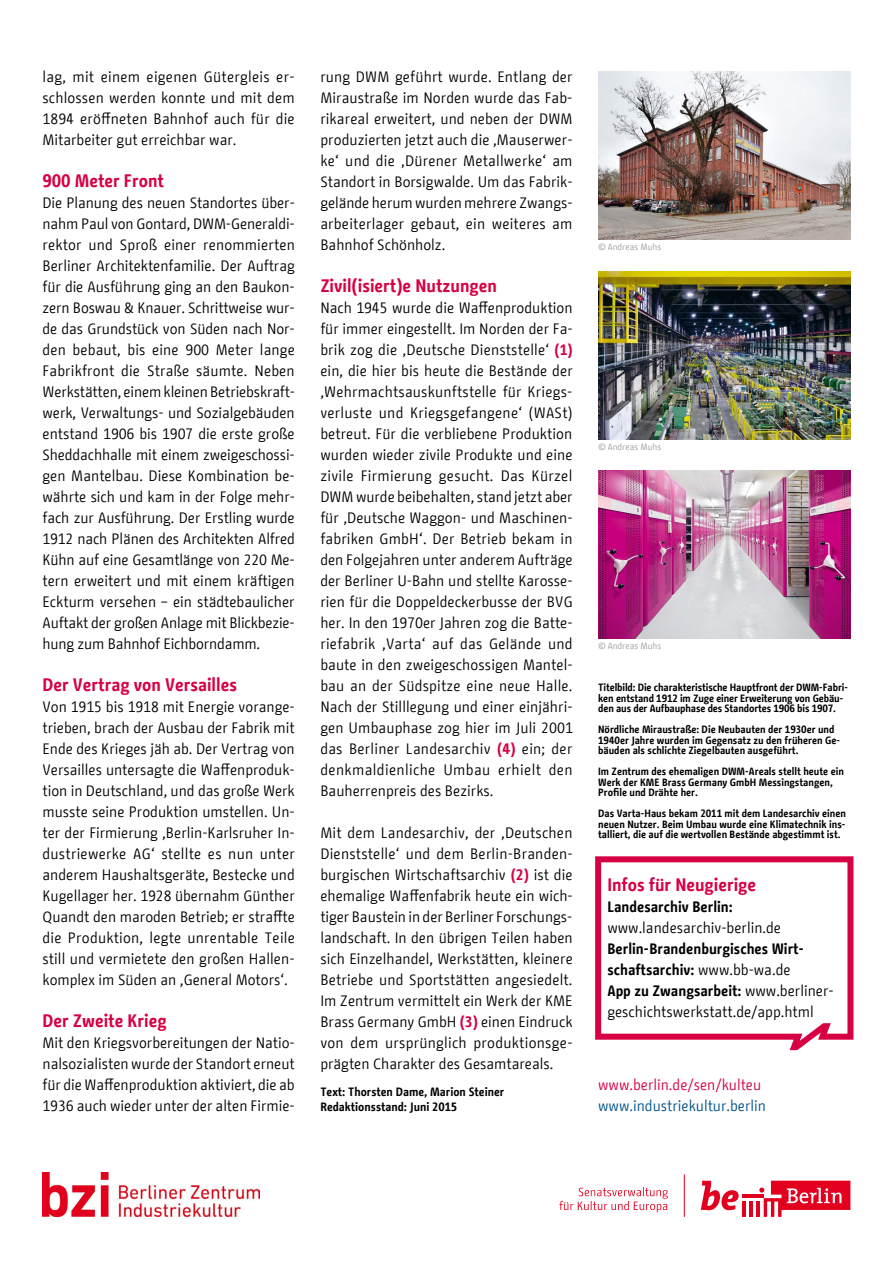
<style>
.page{position:relative;width:893px;height:1263px;background:#fff}
.page>*{position:absolute;margin:0;border:0;box-sizing:border-box;transform-origin:0 0}
.t1{font:700 18px "BMF Change";color:#d60042}
.t2{font:15px/21px "BMF Change";color:#000;text-align:justify}
.t3{font:700 15px/21px "BMF Change";color:#000}
.t4{font:15px "BMF Change";color:#00538a}
.t5{font:15px "BMF Change";color:#d60042}
.t6{font:700 12px/15px "BMF Change";color:#000}
.t7{font:700 10.5px/10.5px "BMF Change";color:#000}
.t8{font:9px "BMF Change";color:#9c9d9d}
.s1{font-weight:700;color:#d60042}
.s2{font-weight:400}
</style>
<div class="page">
<svg style="left:595px;top:856px;width:259px;height:195px"></svg>
<img style="left:598px;top:471px;width:252px;height:168px">
<img style="left:598px;top:72px;width:252px;height:168px">
<img style="left:598px;top:271px;width:252px;height:168px">
<svg style="left:701px;top:1181px;width:38px;height:29px"></svg>
<hr style="left:742px;top:1201px;width:3px;height:16px;background:#e3001f">
<hr style="left:749px;top:1201px;width:4px;height:16px;background:#e3001f">
<hr style="left:756px;top:1201px;width:4px;height:16px;background:#e3001f">
<hr style="left:742px;top:1194px;width:22px;height:4px;background:#e3001f">
<svg style="left:759px;top:1181px;width:91px;height:36px"></svg>
<hr style="left:684px;top:1174px;width:1px;height:43px;background:#e3001f">
<svg style="left:559px;top:1187px;width:109px;height:25px"></svg>
<img style="left:43px;top:1172px;width:216px;height:44px">
<p class="t2" style="left:43px;top:67px;width:254px">lag, mit einem eigenen Gütergleis er&shy;schlossen werden konnte und mit dem 1894 eröffneten Bahnhof auch für die Mitarbeiter gut erreichbar war.</p>
<p class="t1" style="left:43px;top:168px;width:123px">900 Meter Front</p>
<p class="t2" style="left:43px;top:193px;width:254px">Die Planung des neuen Standortes über&shy;nahm Paul von Gontard, DWM-Generaldi&shy;rektor und Sproß einer renommierten Berliner Architektenfamilie. Der Auftrag für die Ausführung ging an den Baukon&shy;zern Boswau &amp; Knauer. Schrittweise wur&shy;de das Grundstück von Süden nach Nor&shy;den bebaut, bis eine 900 Meter lange Fabrikfront die Straße säumte. Neben Werkstätten, einem kleinen Betriebskraft&shy;werk, Verwaltungs- und Sozialgebäuden entstand 1906 bis 1907 die erste große Sheddachhalle mit einem zweigeschossi&shy;gen Mantelbau. Diese Kombination be&shy;währte sich und kam in der Folge mehr&shy;fach zur Ausführung. Der Erstling wurde 1912 nach Plänen des Architekten Alfred Kühn auf eine Gesamtlänge von 220 Me&shy;tern erweitert und mit einem kräftigen Eckturm versehen – ein städtebaulicher Auftakt der großen Anlage mit Blickbezie&shy;hung zum Bahnhof Eichborndamm.</p>
<p class="t1" style="left:43px;top:672px;width:196px">Der Vertrag von Versailles</p>
<p class="t2" style="left:43px;top:697px;width:254px">Von 1915 bis 1918 mit Energie vorange&shy;trieben, brach der Ausbau der Fabrik mit Ende des Krieges jäh ab. Der Vertrag von Versailles untersagte die Waffenproduk&shy;tion in Deutschland, und das große Werk musste seine Produktion umstellen. Un&shy;ter der Firmierung ‚Berlin-Karlsruher In&shy;dustriewerke AG‘ stellte es nun unter anderem Haushaltsgeräte, Bestecke und Kugellager her. 1928 übernahm Günther Quandt den maroden Betrieb; er straffte die Produktion, legte unrentable Teile still und vermietete den großen Hallen&shy;komplex im Süden an ‚General Motors‘.</p>
<p class="t1" style="left:43px;top:1008px;width:126px">Der Zweite Krieg</p>
<p class="t2" style="left:43px;top:1033px;width:254px">Mit den Kriegsvorbereitungen der Natio&shy;nalsozialisten wurde der Standort erneut für die Waffenproduktion aktiviert, die ab 1936 auch wieder unter der alten Firmie-</p>
<p class="t2" style="left:320px;top:67px;width:254px">rung DWM geführt wurde. Entlang der Miraustraße im Norden wurde das Fab&shy;rikareal erweitert, und neben der DWM produzierten jetzt auch die ‚Mauserwer&shy;ke‘ und die ‚Dürener Metallwerke‘ am Standort in Borsigwalde. Um das Fabrik&shy;gelände herum wurden mehrere Zwangs&shy;arbeiterlager gebaut, ein weiteres am Bahnhof Schönholz.</p>
<p class="t1" style="left:320px;top:273px;width:178px">Zivil(isiert)e Nutzungen</p>
<p class="t2" style="left:320px;top:298px;width:254px">Nach 1945 wurde die Waffenproduktion für immer eingestellt. Im Norden der Fa&shy;brik zog die ‚Deutsche Dienststelle‘ <span class="s1">(1) </span>ein, die hier bis heute die Bestände der ‚Wehrmachtsauskunftstelle für Kriegs&shy;verluste und Kriegsgefangene‘ (WASt) betreut. Für die verbliebene Produktion wurden wieder zivile Produkte und eine zivile Firmierung gesucht. Das Kürzel DWM wurde beibehalten, stand jetzt aber für ‚Deutsche Waggon- und Maschinen&shy;fabriken GmbH‘. Der Betrieb bekam in den Folgejahren unter anderem Aufträge der Berliner U-Bahn und stellte Karosse&shy;rien für die Doppeldeckerbusse der BVG her. In den 1970er Jahren zog die Batte&shy;riefabrik ‚Varta‘ auf das Gelände und baute in den zweigeschossigen Mantel&shy;bau an der Südspitze eine neue Halle.<br>Nach der Stilllegung und einer einjähri&shy;gen Umbauphase zog hier im Juli 2001 das Berliner Landesarchiv <span class="s1">(4)</span> ein; der denkmaldienliche Umbau erhielt den Bauherrenpreis des Bezirks.</p>
<p class="t2" style="left:320px;top:823px;width:254px">Mit dem Landesarchiv, der ‚Deutschen Dienststelle‘ und dem Berlin-Branden&shy;burgischen Wirtschaftsarchiv <span class="s1">(2)</span> ist die ehemalige Waffenfabrik heute ein wich&shy;tiger Baustein in der Berliner Forschungs&shy;landschaft. In den übrigen Teilen haben sich Einzelhandel, Werkstätten, kleinere Betriebe und Sportstätten angesiedelt.<br>Im Zentrum vermittelt ein Werk der KME Brass Germany GmbH <span class="s1">(3)</span> einen Eindruck von dem ursprünglich produktionsge&shy;prägten Charakter des Gesamtareals.</p>
<p class="t6" style="left:320px;top:1085px;width:185px">Text: Thorsten Dame, Marion Steiner<br>Redaktionsstand: Juni 2015</p>
<p class="t8" style="left:598px;top:241px;width:65px">© Andreas Muhs</p>
<p class="t8" style="left:598px;top:440px;width:65px">© Andreas Muhs</p>
<p class="t8" style="left:598px;top:640px;width:65px">© Andreas Muhs</p>
<p class="t7" style="left:598px;top:682px;width:252px">Titelbild: Die charakteristische Hauptfront der DWM-Fabri&shy;ken entstand 1912 im Zuge einer Erweiterung von Gebäu&shy;den aus der Aufbauphase des Standortes 1906 bis 1907.</p>
<p class="t7" style="left:598px;top:724px;width:244px">Nördliche Miraustraße: Die Neubauten der 1930er und<br>1940er Jahre wurden im Gegensatz zu den früheren Ge&shy;bäuden als schlichte Ziegelbauten ausgeführt.</p>
<p class="t7" style="left:598px;top:766px;width:247px">Im Zentrum des ehemaligen DWM-Areals stellt heute ein<br>Werk der KME Brass Germany GmbH Messingstangen,<br>Profile und Drähte her.</p>
<p class="t7" style="left:598px;top:808px;width:249px;text-align:justify">Das Varta-Haus bekam 2011 mit dem Landesarchiv einen neuen Nutzer. Beim Umbau wurde eine Klimatechnik ins&shy;talliert, die auf die wertvollen Bestände abgestimmt ist.</p>
<p class="t1" style="left:607px;top:872px;width:150px">Infos für Neugierige</p>
<p class="t3" style="left:607px;top:896px;width:127px">Landesarchiv Berlin:</p>
<p class="t2" style="left:607px;top:917px;width:175px">www.landesarchiv-berlin.de</p>
<p class="t3" style="left:607px;top:938px;width:228px">Berlin-Brandenburgisches Wirt&shy;schaftsarchiv: <span class="s2">www.bb-wa.de<br></span>App zu Zwangsarbeit: <span class="s2">www.berliner&shy;geschichtswerkstatt.de/app.html</span></p>
<p class="t5" style="left:598px;top:1074px;width:165px">www.berlin.de/sen/kulteu</p>
<p class="t4" style="left:598px;top:1095px;width:169px">www.industriekultur.berlin</p>
</div>
